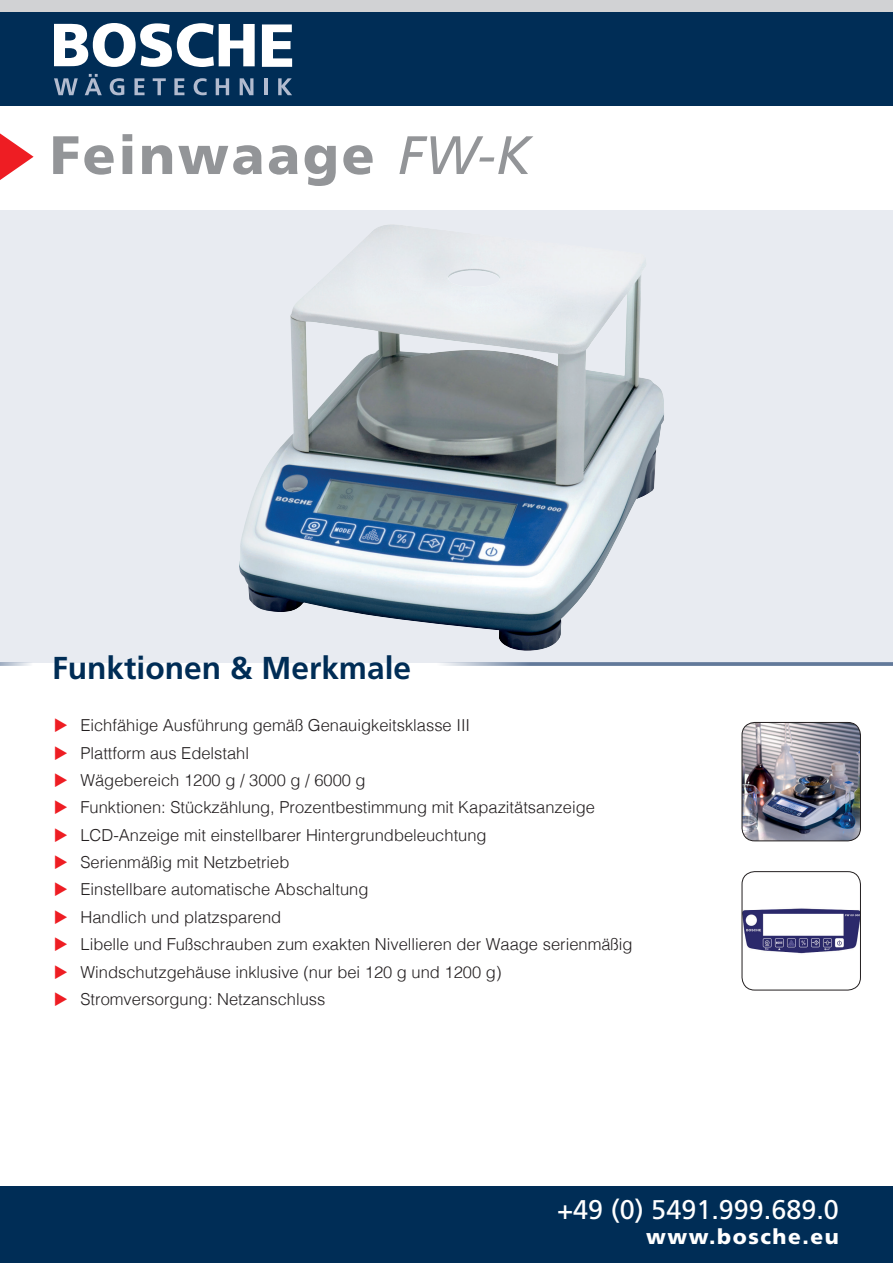
<style>
.page{position:relative;width:893px;height:1263px;background:#fff}
.page>*{position:absolute;margin:0;border:0;box-sizing:border-box;transform-origin:0 0}
.t1{font:900 54px "Frutiger LT Std";letter-spacing:.05em;color:#939598}
.t2{font:700 31.65px "Frutiger LT Std";color:#002d56}
.t3{font:27px "Frutiger LT Std";color:#fff}
.t4{font:900 21px "Frutiger LT Std";letter-spacing:.075em;color:#fff}
.t5{font:300 16.5px "Helvetica";color:#231f20}
.s1{font-weight:400;font-style:italic}
.s2{color:#ee1d23}
</style>
<div class="page">
<div style="left:0;top:0;width:893px;height:21px;background:#d1d2d4"></div>
<div style="left:0;top:12px;width:893px;height:94px;background:#002d56"></div>
<div style="left:0;top:210px;width:893px;height:452px;background:#e8ebf1"></div>
<img style="left:239px;top:225px;width:425px;height:426px">
<svg style="left:437px;top:662px;width:456px;height:4px;background:#798ca8"></svg>
<div style="left:0;top:1186px;width:893px;height:77px;background:#002d56"></div>
<svg style="left:0;top:133px;width:34px;height:47px"></svg>
<svg style="left:0;top:662px;width:33px;height:4px"></svg>
<img style="left:742px;top:872px;width:118px;height:118px">
<div style="left:742px;top:871px;width:119px;height:119px;border:1px solid #231f20;border-radius:13px"></div>
<svg style="left:262px;top:24px;width:30px;height:43px"></svg>
<svg style="left:54px;top:23px;width:201px;height:44px"></svg>
<svg style="left:54px;top:78px;width:24px;height:17px"></svg>
<svg style="left:85px;top:74px;width:17px;height:21px"></svg>
<svg style="left:110px;top:78px;width:14px;height:17px"></svg>
<svg style="left:134px;top:78px;width:11px;height:17px"></svg>
<svg style="left:153px;top:78px;width:13px;height:17px"></svg>
<svg style="left:174px;top:78px;width:10px;height:17px"></svg>
<svg style="left:194px;top:78px;width:13px;height:17px"></svg>
<svg style="left:216px;top:78px;width:13px;height:17px"></svg>
<svg style="left:240px;top:78px;width:13px;height:17px"></svg>
<hr style="left:264px;top:78px;width:4px;height:17px;background:#b2bbcf">
<svg style="left:278px;top:78px;width:14px;height:17px"></svg>
<img style="left:742px;top:722px;width:118px;height:119px">
<div style="left:742px;top:722px;width:119px;height:119px;border:1px solid #231f20;border-radius:13px"></div>
<h1 class="t1" style="left:50px;top:122px;width:483px">Feinwaage <span class="s1">FW-K</span></h1>
<h2 class="t2" style="left:52px;top:649px;width:361px">Funktionen &amp; Merkmale</h2>
<p class="t5" style="left:54px;top:711px;width:418px"><span class="s2">◆</span> Eichfähige Ausführung gemäß Genauigkeitsklasse III</p>
<p class="t5" style="left:54px;top:739px;width:197px"><span class="s2">◆</span> Plattform aus Edelstahl</p>
<p class="t5" style="left:54px;top:766px;width:313px"><span class="s2">◆</span> Wägebereich 1200 g / 3000 g / 6000 g</p>
<p class="t5" style="left:54px;top:793px;width:543px"><span class="s2">◆</span> Funktionen: Stückzählung, Prozentbestimmung mit Kapazitätsanzeige</p>
<p class="t5" style="left:54px;top:821px;width:434px"><span class="s2">◆</span> LCD-Anzeige mit einstellbarer Hintergrundbeleuchtung</p>
<p class="t5" style="left:54px;top:848px;width:237px"><span class="s2">◆</span> Serienmäßig mit Netzbetrieb</p>
<p class="t5" style="left:54px;top:875px;width:316px"><span class="s2">◆</span> Einstellbare automatische Abschaltung</p>
<p class="t5" style="left:54px;top:903px;width:229px"><span class="s2">◆</span> Handlich und platzsparend</p>
<p class="t5" style="left:54px;top:930px;width:580px"><span class="s2">◆</span> Libelle und Fußschrauben zum exakten Nivellieren der Waage serienmäßig</p>
<p class="t5" style="left:54px;top:958px;width:449px"><span class="s2">◆</span> Windschutzgehäuse inklusive (nur bei 120 g und 1200 g)</p>
<p class="t5" style="left:54px;top:985px;width:273px"><span class="s2">◆</span> Stromversorgung: Netzanschluss</p>
<h3 class="t3" style="left:557px;top:1194px;width:283px">+49 (0) 5491.999.689.0</h3>
<p class="t4" style="left:646px;top:1224px;width:194px">www.bosche.eu</p>
</div>
